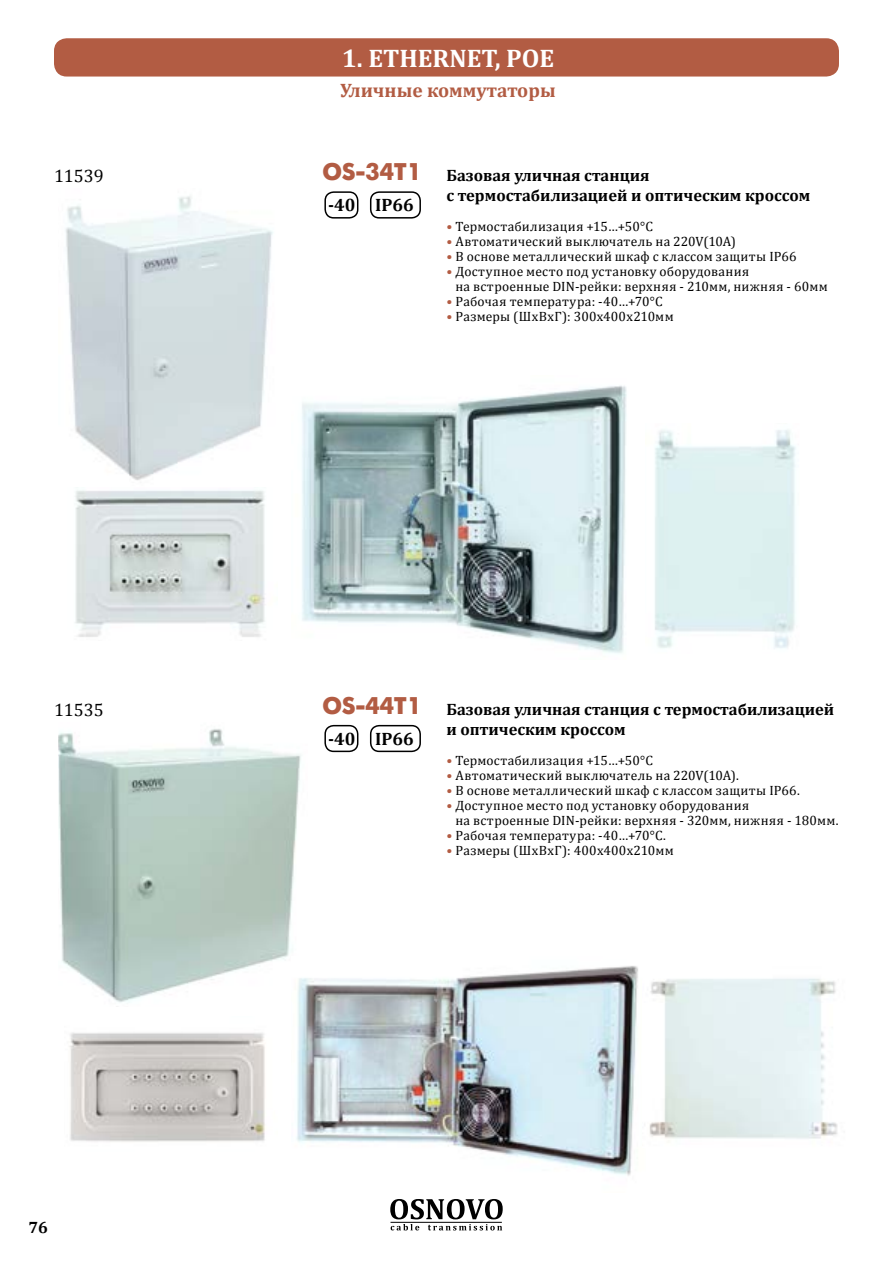
<style>
.page{position:relative;width:893px;height:1263px;background:#fff}
.page>*{position:absolute;margin:0;border:0;box-sizing:border-box;transform-origin:0 0}
.t1{font:700 25.5px "Cambria";color:#fff}
.t2{font:24px "Futuris XCTT";color:#b25c43}
.t3{font:700 19.5px "Cambria";color:#b25c43}
.t4{font:700 18px "Cambria";color:#000}
.t5{font:18px "Cambria";color:#000}
.t6{font:700 16.5px/19.8px "Cambria";color:#000}
.t7{font:13.5px/15px "Cambria";letter-spacing:.02em;color:#000}
.s1{color:#b25c43}
</style>
<div class="page">
<div style="left:54px;top:38px;width:785px;height:39px;background:#b25c43;border-radius:13px"></div>
<div style="left:370px;top:191px;width:51px;height:28px;border:2px solid #000;border-radius:9px"></div>
<div style="left:324px;top:191px;width:34px;height:28px;border:2px solid #000;border-radius:9px"></div>
<img style="left:65px;top:196px;width:208px;height:284px">
<img style="left:302px;top:385px;width:325px;height:269px">
<img style="left:75px;top:490px;width:190px;height:147px">
<img style="left:654px;top:430px;width:142px;height:219px">
<div style="left:370px;top:725px;width:51px;height:27px;border:2px solid #000;border-radius:9px"></div>
<div style="left:324px;top:725px;width:34px;height:27px;border:2px solid #000;border-radius:9px"></div>
<img style="left:59px;top:728px;width:242px;height:275px">
<img style="left:292px;top:957px;width:346px;height:219px">
<img style="left:69px;top:1032px;width:196px;height:110px">
<img style="left:649px;top:978px;width:189px;height:161px">
<svg style="left:390px;top:1199px;width:113px;height:31px"></svg>
<hr style="left:390px;top:1222px;width:112px;height:1px;background:#000">
<h1 class="t1" style="left:342px;top:40px;width:214px">1. ETHERNET, POE</h1>
<h3 class="t3" style="left:340px;top:76px;width:217px">Уличные коммутаторы</h3>
<h2 class="t2" style="left:322px;top:159px;width:100px">OS-34T1</h2>
<h3 class="t5" style="left:54px;top:166px;width:51px">11539</h3>
<p class="t6" style="left:446px;top:165px;width:366px">Базовая уличная станция<br>с термостабилизацией и оптическим кроссом</p>
<p class="t7" style="left:446px;top:219px;width:208px"><span class="s1">•</span> Термостабилизация +15…+50°С</p>
<p class="t7" style="left:446px;top:234px;width:291px"><span class="s1">•</span> Автоматический выключатель на 220V(10A)</p>
<p class="t7" style="left:446px;top:249px;width:352px"><span class="s1">•</span> В основе металлический шкаф с классом защиты IP66</p>
<p class="t7" style="left:455px;top:264px;width:374px;text-indent:-9px"><span class="s1">•</span> Доступное место под установку оборудования<br>на встроенные DIN-рейки: верхняя - 210мм, нижняя - 60мм</p>
<p class="t7" style="left:446px;top:294px;width:218px"><span class="s1">•</span> Рабочая температура: -40…+70°С</p>
<p class="t7" style="left:446px;top:309px;width:229px"><span class="s1">•</span> Размеры (ШхВхГ): 300x400x210мм</p>
<h3 class="t4" style="left:328px;top:192px;width:87px">-40 IP66</h3>
<h2 class="t2" style="left:322px;top:692px;width:100px">OS-44T1</h2>
<h3 class="t5" style="left:54px;top:699px;width:51px">11535</h3>
<p class="t6" style="left:446px;top:699px;width:389px">Базовая уличная станция с термостабилизацией и оптическим кроссом</p>
<p class="t7" style="left:446px;top:752px;width:208px"><span class="s1">•</span> Термостабилизация +15…+50°С</p>
<p class="t7" style="left:446px;top:767px;width:294px"><span class="s1">•</span> Автоматический выключатель на 220V(10A).</p>
<p class="t7" style="left:446px;top:782px;width:355px"><span class="s1">•</span> В основе металлический шкаф с классом защиты IP66.</p>
<p class="t7" style="left:455px;top:797px;width:385px;text-indent:-9px"><span class="s1">•</span> Доступное место под установку оборудования<br>на встроенные DIN-рейки: верхняя - 320мм, нижняя - 180мм.</p>
<p class="t7" style="left:446px;top:827px;width:221px"><span class="s1">•</span> Рабочая температура: -40…+70°С.</p>
<p class="t7" style="left:446px;top:842px;width:229px"><span class="s1">•</span> Размеры (ШхВхГ): 400x400x210мм</p>
<h3 class="t4" style="left:328px;top:726px;width:87px">-40 IP66</h3>
<p class="t6" style="left:28px;top:1217px;width:21px">76</p>
</div>
